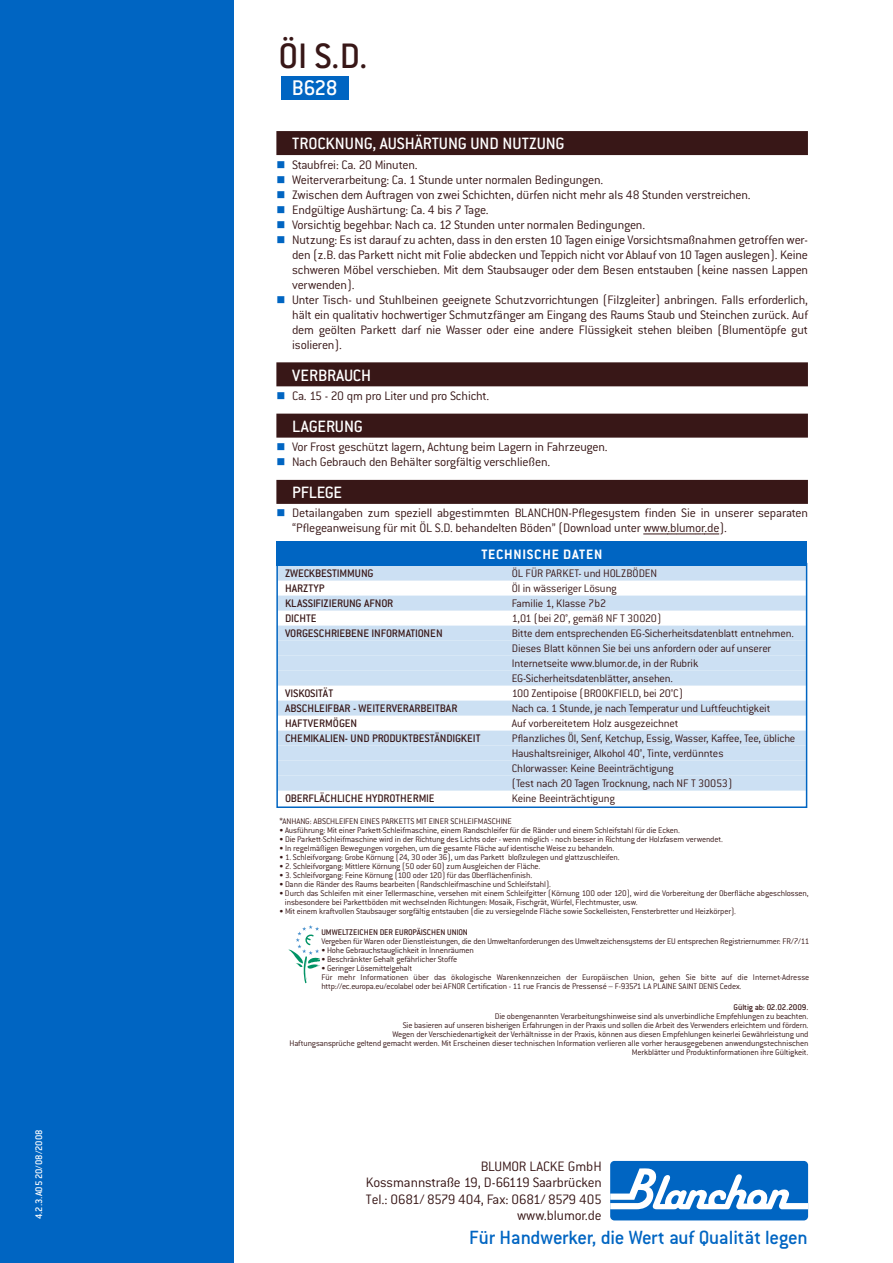
<style>
.page{position:relative;width:893px;height:1263px;background:#fff}
.page>*{position:absolute;margin:0;border:0;box-sizing:border-box;transform-origin:0 0}
.t1{font:500 38.85px "Conduit ITC";color:#381717}
.t2{font:500 23.25px "Conduit ITC";color:#fff}
.t3{font:500 21px "Conduit ITC";letter-spacing:-.015em;color:#0065c2}
.t4{font:500 18px "Conduit ITC";color:#fff}
.t5{font:300 15px/16.5px "Conduit ITC";letter-spacing:-.02em;color:#381717;text-align:justify}
.t6{font:700 15px "Conduit ITC";letter-spacing:.05em;color:#fff}
.t7{font:300 13.5px/15px "Conduit ITC";letter-spacing:-.015em;color:#381717;text-align:justify}
.t8{font:300 12px/15px "Conduit ITC";letter-spacing:-.015em;color:#381717}
.t9{font:500 12px "Conduit ITC";color:#381717}
.t10{font:500 10.5px "Conduit ITC";color:#fff}
.t11{font:300 9px/9px "Conduit ITC";letter-spacing:-.015em;color:#381717}
.t12{font:500 9px "Conduit ITC";color:#381717}
.t13{font:500 9px "Conduit ITC";letter-spacing:-.02em;color:#381717}
.s1{color:#0065c2}
</style>
<div class="page">
<div style="left:0;top:0;width:234px;height:1263px;background:#0065c2"></div>
<div style="left:276px;top:131px;width:532px;height:24px;background:#381717"></div>
<div style="left:276px;top:362px;width:532px;height:24px;background:#381717"></div>
<div style="left:276px;top:414px;width:532px;height:24px;background:#381717"></div>
<div style="left:276px;top:480px;width:532px;height:24px;background:#381717"></div>
<svg style="left:643px;top:534px;width:76px;height:1px"></svg>
<div style="left:281px;top:76px;width:68px;height:23px;background:#0065c2"></div>
<div style="left:610px;top:1161px;width:198px;height:59px;background:#0065c2;border-radius:4px"></div>
<svg style="left:610px;top:1168px;width:198px;height:42px"></svg>
<div style="left:278px;top:566px;width:528px;height:15px;background:#cce0f3"></div>
<div style="left:278px;top:596px;width:528px;height:15px;background:#cce0f3"></div>
<div style="left:278px;top:626px;width:528px;height:15px;background:#cce0f3"></div>
<div style="left:278px;top:641px;width:528px;height:15px;background:#cce0f3"></div>
<div style="left:278px;top:656px;width:528px;height:15px;background:#cce0f3"></div>
<div style="left:278px;top:671px;width:528px;height:15px;background:#cce0f3"></div>
<div style="left:278px;top:701px;width:528px;height:15px;background:#cce0f3"></div>
<div style="left:278px;top:731px;width:528px;height:15px;background:#cce0f3"></div>
<div style="left:278px;top:746px;width:528px;height:15px;background:#cce0f3"></div>
<div style="left:278px;top:761px;width:528px;height:15px;background:#cce0f3"></div>
<div style="left:278px;top:776px;width:528px;height:15px;background:#cce0f3"></div>
<div style="left:276px;top:563px;width:531px;height:245px;border:2px solid #0065c2"></div>
<div style="left:276px;top:541px;width:531px;height:25px;background:#0065c2"></div>
<svg style="left:288px;top:925px;width:32px;height:59px"></svg>
<p class="t10" style="left:36px;top:1219px;width:91px;rotate:-90deg">4.2.3.A05 20/08/2008</p>
<h1 class="t1" style="left:278px;top:43px;width:91px">Öl S.D.</h1>
<h2 class="t2" style="left:292px;top:80px;width:47px">B628</h2>
<h3 class="t4" style="left:292px;top:138px;width:274px">TROCKNUNG, AUSHÄRTUNG UND NUTZUNG</h3>
<h3 class="t7" style="left:276px;top:158px;width:143px"><span class="s1">■</span> Staubfrei: Ca. 20 Minuten.</h3>
<h3 class="t7" style="left:276px;top:173px;width:328px"><span class="s1">■</span> Weiterverarbeitung: Ca. 1 Stunde unter normalen Bedingungen.</h3>
<h3 class="t7" style="left:276px;top:188px;width:476px"><span class="s1">■</span> Zwischen dem Auftragen von zwei Schichten, dürfen nicht mehr als 48 Stunden verstreichen.</h3>
<h3 class="t7" style="left:276px;top:203px;width:214px"><span class="s1">■</span> Endgültige Aushärtung: Ca. 4 bis 7 Tage.</h3>
<h3 class="t7" style="left:276px;top:218px;width:370px"><span class="s1">■</span> Vorsichtig begehbar: Nach ca. 12 Stunden unter normalen Bedingungen.</h3>
<p class="t7" style="left:292px;top:233px;width:517px;text-indent:-16px"><span class="s1">■</span> Nutzung: Es ist darauf zu achten, dass in den ersten 10 Tagen einige Vorsichtsmaßnahmen getroffen wer&shy;den (z.B. das Parkett nicht mit Folie abdecken und Teppich nicht vor Ablauf von 10 Tagen auslegen). Keine schweren Möbel verschieben. Mit dem Staubsauger oder dem Besen entstauben (keine nassen Lappen verwenden).</p>
<p class="t7" style="left:292px;top:293px;width:517px;text-indent:-16px"><span class="s1">■</span> Unter Tisch- und Stuhlbeinen geeignete Schutzvorrichtungen (Filzgleiter) anbringen. Falls erforderlich, hält ein qualitativ hochwertiger Schmutzfänger am Eingang des Raums Staub und Steinchen zurück. Auf dem geölten Parkett darf nie Wasser oder eine andere Flüssigkeit stehen bleiben (Blumentöpfe gut isolieren).</p>
<h3 class="t4" style="left:292px;top:369px;width:81px">VERBRAUCH</h3>
<h3 class="t7" style="left:276px;top:390px;width:215px"><span class="s1">■</span> Ca. 15 - 20 qm pro Liter und pro Schicht.</h3>
<h3 class="t4" style="left:292px;top:421px;width:72px">LAGERUNG</h3>
<h3 class="t7" style="left:276px;top:441px;width:333px"><span class="s1">■</span> Vor Frost geschützt lagern, Achtung beim Lagern in Fahrzeugen.</h3>
<h3 class="t7" style="left:276px;top:456px;width:275px"><span class="s1">■</span> Nach Gebrauch den Behälter sorgfältig verschließen.</h3>
<h3 class="t4" style="left:292px;top:487px;width:51px">PFLEGE</h3>
<h3 class="t7" style="left:292px;top:507px;width:517px;text-indent:-16px"><span class="s1">■</span> Detailangaben zum speziell abgestimmten BLANCHON-Pflegesystem finden Sie in unserer separaten “Pflegeanweisung für mit ÖL S.D. behandelten Böden” (Download unter www.blumor.de).</h3>
<h3 class="t6" style="left:481px;top:549px;width:122px">TECHNISCHE DATEN</h3>
<h3 class="t9" style="left:285px;top:569px;width:90px">ZWECKBESTIMMUNG</h3>
<h3 class="t8" style="left:512px;top:567px;width:147px">ÖL FÜR PARKET- und HOLZBÖDEN</h3>
<h3 class="t9" style="left:285px;top:584px;width:41px">HARZTYP</h3>
<h3 class="t8" style="left:512px;top:582px;width:107px">Öl in wässeriger Lösung</h3>
<h3 class="t9" style="left:285px;top:599px;width:110px">KLASSIFIZIERUNG AFNOR</h3>
<h3 class="t8" style="left:512px;top:597px;width:96px">Familie 1, Klasse 7b2</h3>
<h3 class="t9" style="left:285px;top:614px;width:33px">DICHTE</h3>
<h3 class="t8" style="left:512px;top:612px;width:151px">1,01 (bei 20°, gemäß NF T 30020)</h3>
<h3 class="t9" style="left:285px;top:629px;width:159px">VORGESCHRIEBENE INFORMATIONEN</h3>
<h3 class="t8" style="left:512px;top:627px;width:284px">Bitte dem entsprechenden EG-Sicherheitsdatenblatt entnehmen.<br>Dieses Blatt können Sie bei uns anfordern oder auf unserer Internetseite www.blumor.de, in der Rubrik EG-Sicherheitsdatenblätter, ansehen.</h3>
<h3 class="t9" style="left:285px;top:689px;width:50px">VISKOSITÄT</h3>
<h3 class="t8" style="left:512px;top:687px;width:173px">100 Zentipoise (BROOKFIELD, bei 20°C)</h3>
<h3 class="t9" style="left:285px;top:704px;width:174px">ABSCHLEIFBAR - WEITERVERARBEITBAR</h3>
<h3 class="t8" style="left:512px;top:702px;width:260px">Nach ca. 1 Stunde, je nach Temperatur und Luftfeuchtigkeit</h3>
<h3 class="t9" style="left:285px;top:719px;width:74px">HAFTVERMÖGEN</h3>
<h3 class="t8" style="left:512px;top:717px;width:168px">Auf vorbereitetem Holz ausgezeichnet</h3>
<h3 class="t9" style="left:285px;top:734px;width:197px">CHEMIKALIEN- UND PRODUKTBESTÄNDIGKEIT</h3>
<h3 class="t8" style="left:512px;top:732px;width:285px">Pflanzliches Öl, Senf, Ketchup, Essig, Wasser, Kaffee, Tee, übliche Haushaltsreiniger, Alkohol 40°, Tinte, verdünntes<br>Chlorwasser: Keine Beeinträchtigung<br>(Test nach 20 Tagen Trocknung, nach NF T 30053)</h3>
<h3 class="t9" style="left:285px;top:794px;width:151px">OBERFLÄCHLICHE HYDROTHERMIE</h3>
<h3 class="t8" style="left:512px;top:792px;width:105px">Keine Beeinträchtigung</h3>
<p class="t11" style="left:279px;top:817px;width:234px">*ANHANG: ABSCHLEIFEN EINES PARKETTS MIT EINER SCHLEIFMASCHINE</p>
<p class="t11" style="left:279px;top:826px;width:402px">• Ausführung: Mit einer Parkett-Schleifmaschine, einem Randschleifer für die Ränder und einem Schleifstahl für die Ecken.</p>
<p class="t11" style="left:279px;top:835px;width:445px">• Die Parkett-Schleifmaschine wird in der Richtung des Lichts oder - wenn möglich - noch besser in Richtung der Holzfasern verwendet.</p>
<p class="t11" style="left:279px;top:844px;width:337px">• In regelmäßigen Bewegungen vorgehen, um die gesamte Fläche auf identische Weise zu behandeln.</p>
<p class="t11" style="left:279px;top:853px;width:342px">• 1. Schleifvorgang: Grobe Körnung (24, 30 oder 36), um das Parkett bloßzulegen und glattzuschleifen.</p>
<p class="t11" style="left:279px;top:862px;width:263px">• 2. Schleifvorgang: Mittlere Körnung (50 oder 60) zum Ausgleichen der Fläche.</p>
<p class="t11" style="left:279px;top:871px;width:255px">• 3. Schleifvorgang: Feine Körnung (100 oder 120) für das Oberflächenfinish.</p>
<p class="t11" style="left:279px;top:880px;width:273px">• Dann die Ränder des Raums bearbeiten (Randschleifmaschine und Schleifstahl).</p>
<p class="t11" style="left:285px;top:889px;width:525px;text-indent:-6px">• Durch das Schleifen mit einer Tellermaschine, versehen mit einem Schleifgitter (Körnung 100 oder 120), wird die Vorbereitung der Oberfläche abgeschlossen, insbesondere bei Parkettböden mit wechselnden Richtungen: Mosaik, Fischgrät, Würfel, Flechtmuster, usw.</p>
<p class="t11" style="left:279px;top:907px;width:458px">• Mit einem kraftvollen Staubsauger sorgfältig entstauben (die zu versiegelnde Fläche sowie Sockelleisten, Fensterbretter und Heizkörper).</p>
<p class="t12" style="left:321px;top:929px;width:148px">UMWELTZEICHEN DER EUROPÄISCHEN UNION</p>
<p class="t11" style="left:321px;top:938px;width:490px">Vergeben für Waren oder Dienstleistungen, die den Umweltanforderungen des Umweltzeichensystems der EU entsprechen Registriernummer: FR/7/11</p>
<p class="t11" style="left:321px;top:947px;width:154px">• Hohe Gebrauchstauglichkeit in Innenräumen</p>
<p class="t11" style="left:321px;top:956px;width:137px">• Beschränkter Gehalt gefährlicher Stoffe</p>
<p class="t11" style="left:321px;top:965px;width:489px">• Geringer Lösemittelgehalt<br>Für mehr Informationen über das ökologische Warenkennzeichen der Europäischen Union, gehen Sie bitte auf die Internet-Adresse http://ec.europa.eu/ecolabel oder bei AFNOR Certification - 11 rue Francis de Pressensé – F-93571 LA PLAINE SAINT DENIS Cedex.</p>
<p class="t13" style="left:734px;top:1005px;width:76px">Gültig ab: 02.02.2009.</p>
<p class="t11" style="left:290px;top:1013px;width:520px;text-align:right">Die obengenannten Verarbeitungshinweise sind als unverbindliche Empfehlungen zu beachten.<br>Sie basieren auf unseren bisherigen Erfahrungen in der Praxis und sollen die Arbeit des Verwenders erleichtern und fördern.<br>Wegen der Verschiedenartigkeit der Verhältnisse in der Praxis, können aus diesen Empfehlungen keinerlei Gewährleistung und<br>Haftungsansprüche geltend gemacht werden. Mit Erscheinen dieser technischen Information verlieren alle vorher herausgegebenen anwendungstechnischen Merkblätter und Produktinformationen ihre Gültigkeit.</p>
<h3 class="t5" style="left:366px;top:1159px;width:237px;text-indent:115px">BLUMOR LACKE GmbH Kossmannstraße 19, D-66119 Saarbrücken Tel.: 0681/ 8579 404, Fax: 0681/ 8579 405</h3>
<h3 class="t5" style="left:517px;top:1209px;width:86px">www.blumor.de</h3>
<h3 class="t3" style="left:469px;top:1231px;width:340px">Für Handwerker, die Wert auf Qualität legen</h3>
</div>
